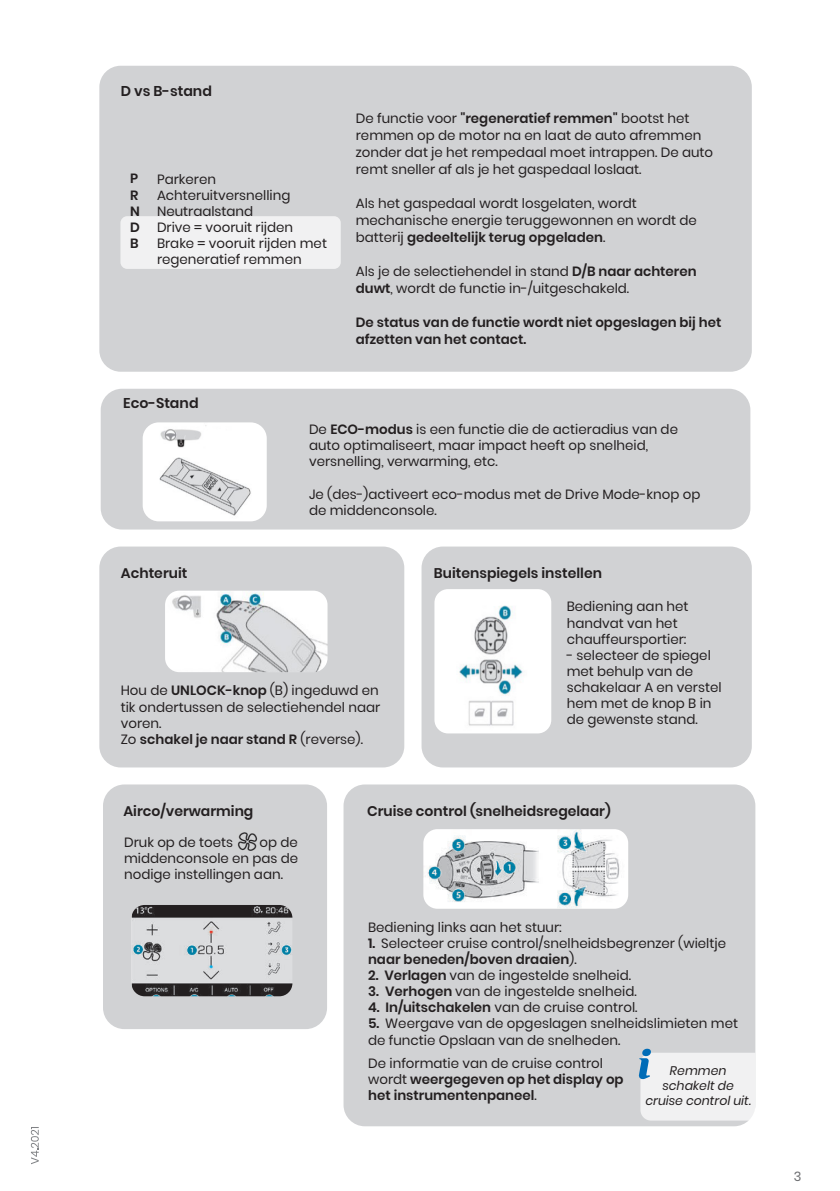
<style>
.page{position:relative;width:840px;height:1191px;background:#fff}
.page>*{position:absolute;margin:0;border:0;box-sizing:border-box;transform-origin:0 0}
.t1{font:600 14.2px "Poppins";color:#231f20}
.t2{font:600 14px "Poppins";color:#231f20}
.t3{font:13.4px/16px "Poppins";color:#231f20}
.t4{font:600 13.4px/16px "Poppins";color:#231f20}
.t5{font:13px "Poppins";color:#6c6d70}
.t6{font:italic 12.4px/15px "Poppins";color:#231f20;text-align:center}
.s1{font-weight:600}
.s2{font-weight:400}
</style>
<div class="page">
<div style="left:343px;top:784px;width:412px;height:342px;background:#d1d2d4;border-radius:21px"></div>
<div style="left:99px;top:66px;width:652px;height:306px;background:#d1d2d4;border-radius:21px"></div>
<div style="left:101px;top:389px;width:649px;height:140px;background:#d1d2d4;border-radius:21px"></div>
<div style="left:99px;top:546px;width:305px;height:221px;background:#d1d2d4;border-radius:21px"></div>
<div style="left:421px;top:546px;width:330px;height:221px;background:#d1d2d4;border-radius:21px"></div>
<div style="left:103px;top:784px;width:224px;height:245px;background:#d1d2d4;border-radius:21px"></div>
<div style="left:120px;top:216px;width:220px;height:53px;background:#f1f1f2;border-radius:7px"></div>
<img style="left:237px;top:832px;width:21px;height:19px">
<img style="left:143px;top:422px;width:123px;height:99px">
<img style="left:165px;top:590px;width:162px;height:82px">
<img style="left:434px;top:589px;width:117px;height:144px">
<img style="left:423px;top:829px;width:205px;height:79px">
<img style="left:131px;top:905px;width:161px;height:91px">
<svg style="left:638px;top:1048px;width:117px;height:72px;background:#e8ebee"></svg>
<svg style="left:31px;top:1127px;width:8px;height:37px"></svg>
<p class="t1" style="left:121px;top:83px;width:93px">D vs B-stand</p>
<p class="t4" style="left:130px;top:171px;width:11px">P<br>R<br>N<br>D<br>B</p>
<p class="t3" style="left:157px;top:171px;width:171px">Parkeren<br>Achteruitversnelling<br>Neutraalstand<br>Drive = vooruit rijden<br>Brake = vooruit rijden met regeneratief remmen</p>
<p class="t1" style="left:123px;top:394px;width:77px">Eco-Stand</p>
<p class="t3" style="left:355px;top:110px;width:359px;line-height:17px">De functie voor <span class="s1">"regeneratief remmen"</span> bootst het remmen op de motor na en laat de auto afremmen zonder dat je het rempedaal moet intrappen. De auto remt sneller af als je het gaspedaal loslaat.</p>
<p class="t3" style="left:355px;top:195px;width:342px;line-height:17px">Als het gaspedaal wordt losgelaten, wordt mechanische energie teruggewonnen en wordt de batterij <span class="s1">gedeeltelijk terug opgeladen</span>.</p>
<p class="t3" style="left:355px;top:263px;width:342px;line-height:17px">Als je de selectiehendel in stand <span class="s1">D/B naar achteren duwt</span>, wordt de functie in-/uitgeschakeld.</p>
<p class="t4" style="left:355px;top:314px;width:367px;line-height:17px">De status van de functie wordt niet opgeslagen bij het afzetten van het contact.</p>
<p class="t2" style="left:121px;top:565px;width:68px">Achteruit</p>
<p class="t3" style="left:309px;top:422px;width:370px">De <span class="s1">ECO-modus</span> is een functie die de actieradius van de auto optimaliseert, maar impact heeft op snelheid, versnelling, verwarming, etc.</p>
<p class="t3" style="left:309px;top:486px;width:392px">Je (des-)activeert eco-modus met de Drive Mode-knop op de middenconsole.</p>
<p class="t2" style="left:434px;top:565px;width:169px">Buitenspiegels instellen</p>
<p class="t3" style="left:121px;top:683px;width:261px">Hou de <span class="s1">UNLOCK-knop</span> (B) ingeduwd en tik ondertussen de selectiehendel naar voren.<br>Zo <span class="s1">schakel je naar stand R</span> (reverse).</p>
<p class="t3" style="left:566px;top:599px;width:123px">Bediening aan het handvat van het chauffeursportier:</p>
<p class="t3" style="left:566px;top:647px;width:156px">- selecteer de spiegel met behulp van de schakelaar A en verstel hem met de knop B in de gewenste stand.</p>
<p class="t2" style="left:123px;top:803px;width:131px">Airco/verwarming</p>
<p class="t3" style="left:124px;top:834px;width:110px">Druk op de toets</p>
<p class="t3" style="left:124px;top:834px;width:175px;text-align:justify;text-indent:135px">op de middenconsole en pas de nodige instellingen aan.</p>
<p class="t2" style="left:367px;top:803px;width:245px">Cruise control (snelheidsregelaar)</p>
<p class="t3" style="left:368px;top:919px;width:195px">Bediening links aan het stuur:</p>
<p class="t3" style="left:368px;top:935px;width:359px"><span class="s1">1.</span> Selecteer cruise control/snelheidsbegrenzer (wieltje <span class="s1">naar beneden/boven draaien</span>).</p>
<p class="t3" style="left:368px;top:967px;width:264px"><span class="s1">2. Verlagen</span> van de ingestelde snelheid.</p>
<p class="t3" style="left:368px;top:983px;width:270px"><span class="s1">3. Verhogen</span> van de ingestelde snelheid.</p>
<p class="t3" style="left:368px;top:999px;width:271px"><span class="s1">4. In/uitschakelen</span> van de cruise control.</p>
<p class="t3" style="left:368px;top:1015px;width:371px"><span class="s1">5.</span> Weergave van de opgeslagen snelheidslimieten met de functie Opslaan van de snelheden.</p>
<p class="t4" style="left:368px;top:1055px;width:257px"><span class="s2">De informatie van de cruise control wordt</span> weergegeven op het display op het instrumentenpaneel<span class="s2">.</span></p>
<p class="t6" style="left:645px;top:1063px;width:107px">Remmen schakelt de cruise control uit.</p>
<p class="t5" style="left:793px;top:1168px;width:9px">3</p>
</div>
